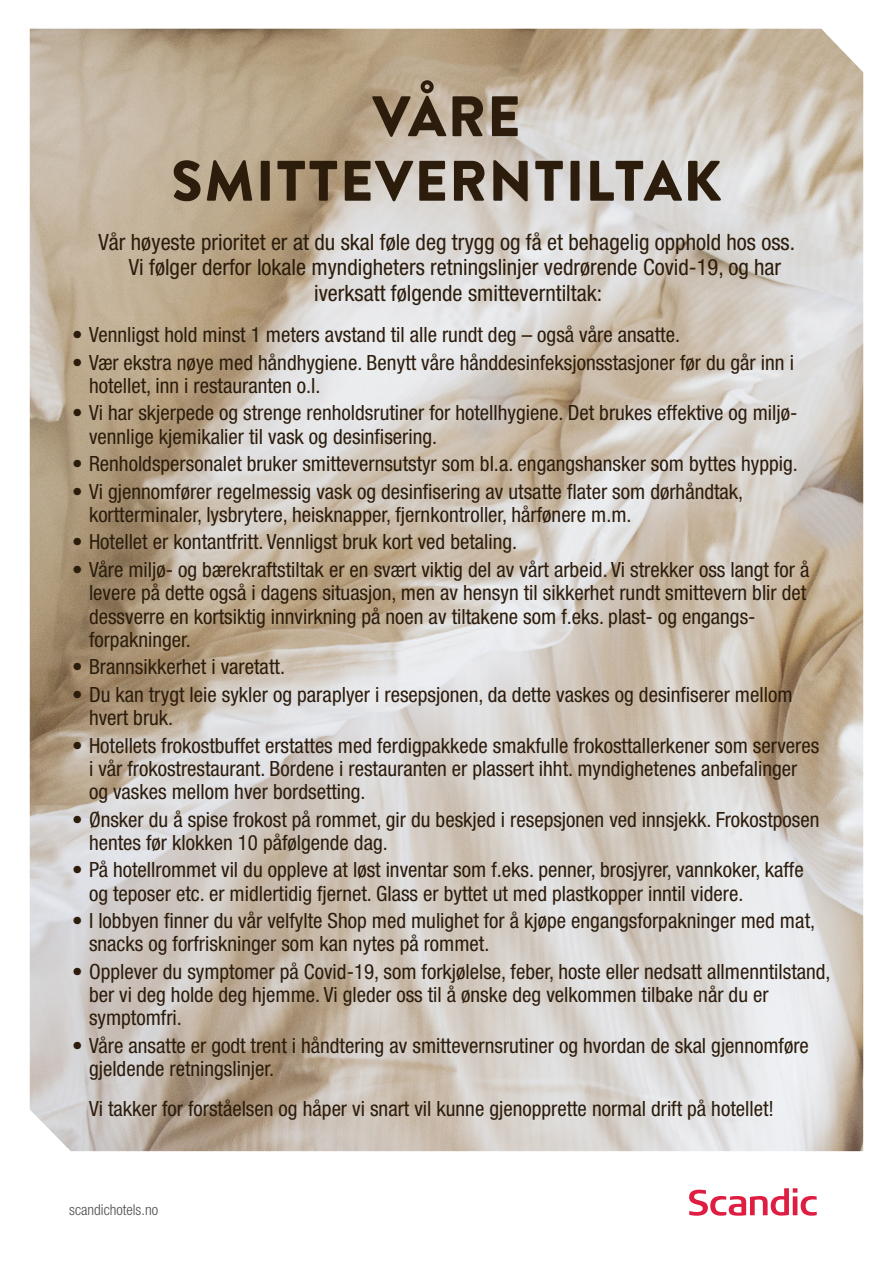
<style>
.page{position:relative;width:893px;height:1263px;background:#fff}
.page>*{position:absolute;margin:0;border:0;box-sizing:border-box;transform-origin:0 0}
.t1{font:900 57px "Brandon Text";letter-spacing:.03em;color:#2c1c0c}
.t2{font:condensed 22.5px "Helvetica Neue LT Std";color:#2c1c0c}
.t3{font:condensed 21px/23.2px "Helvetica Neue LT Std";color:#2c1c0c}
.t4{font:300 condensed 15px "Helvetica Neue LT Std";color:#4b4c4d}
</style>
<div class="page">
<img style="left:30px;top:29px;width:833px;height:1122px">
<svg style="left:689px;top:1188px;width:128px;height:28px"></svg>
<p class="t1" style="left:372px;top:76px;width:150px">VÅRE</p>
<p class="t1" style="left:171px;top:141px;width:552px">SMITTEVERNTILTAK</p>
<p class="t2" style="left:99px;top:229px;width:698px">Vår høyeste prioritet er at du skal føle deg trygg og få et behagelig opphold hos oss.</p>
<p class="t2" style="left:129px;top:254px;width:654px">Vi følger derfor lokale myndigheters retningslinjer vedrørende Covid-19, og har</p>
<p class="t2" style="left:314px;top:280px;width:289px">iverksatt følgende smitteverntiltak:</p>
<p class="t3" style="left:72px;top:323px;width:610px">• Vennligst hold minst 1 meters avstand til alle rundt deg – også våre ansatte.</p>
<p class="t3" style="left:89px;top:350px;width:706px;text-indent:-17px">• Vær ekstra nøye med håndhygiene. Benytt våre hånddesinfeksjonsstasjoner før du går inn i hotellet, inn i restauranten o.l.</p>
<p class="t3" style="left:89px;top:401px;width:710px;text-indent:-17px">• Vi har skjerpede og strenge renholdsrutiner for hotellhygiene. Det brukes effektive og miljø&shy;vennlige kjemikalier til vask og desinfisering.</p>
<p class="t3" style="left:72px;top:452px;width:727px">• Renholdspersonalet bruker smittevernsutstyr som bl.a. engangshansker som byttes hyppig.</p>
<p class="t3" style="left:89px;top:479px;width:656px;text-indent:-17px">• Vi gjennomfører regelmessig vask og desinfisering av utsatte flater som dørhåndtak, kortterminaler, lysbrytere, heisknapper, fjernkontroller, hårfønere m.m.</p>
<p class="t3" style="left:72px;top:530px;width:447px">• Hotellet er kontantfritt. Vennligst bruk kort ved betaling.</p>
<p class="t3" style="left:89px;top:558px;width:722px;text-indent:-17px">• Våre miljø- og bærekraftstiltak er en svært viktig del av vårt arbeid. Vi strekker oss langt for å levere på dette også i dagens situasjon, men av hensyn til sikkerhet rundt smittevern blir det dessverre en kortsiktig innvirkning på noen av tiltakene som f.eks. plast- og engangs&shy;forpakninger.</p>
<p class="t3" style="left:72px;top:655px;width:215px">• Brannsikkerhet i varetatt.</p>
<p class="t3" style="left:89px;top:682px;width:705px;text-indent:-17px">• Du kan trygt leie sykler og paraplyer i resepsjonen, da dette vaskes og desinfiserer mellom hvert bruk.</p>
<p class="t3" style="left:89px;top:733px;width:732px;text-indent:-17px">• Hotellets frokostbuffet erstattes med ferdigpakkede smakfulle frokosttallerkener som serveres i vår frokostrestaurant. Bordene i restauranten er plassert ihht. myndighetenes anbefalinger og vaskes mellom hver bordsetting.</p>
<p class="t3" style="left:89px;top:807px;width:732px;text-indent:-17px">• Ønsker du å spise frokost på rommet, gir du beskjed i resepsjonen ved innsjekk. Frokostposen hentes før klokken 10 påfølgende dag.</p>
<p class="t3" style="left:89px;top:858px;width:716px;text-indent:-17px">• På hotellrommet vil du oppleve at løst inventar som f.eks. penner, brosjyrer, vannkoker, kaffe og teposer etc. er midlertidig fjernet. Glass er byttet ut med plastkopper inntil videre.</p>
<p class="t3" style="left:89px;top:909px;width:728px;text-indent:-17px">• I lobbyen finner du vår velfylte Shop med mulighet for å kjøpe engangsforpakninger med mat, snacks og forfriskninger som kan nytes på rommet.</p>
<p class="t3" style="left:89px;top:960px;width:743px;text-indent:-17px">• Opplever du symptomer på Covid-19, som forkjølelse, feber, hoste eller nedsatt allmenntilstand, ber vi deg holde deg hjemme. Vi gleder oss til å ønske deg velkommen tilbake når du er symptomfri.</p>
<p class="t3" style="left:89px;top:1034px;width:721px;text-indent:-17px">• Våre ansatte er godt trent i håndtering av smittevernsrutiner og hvordan de skal gjennomføre gjeldende retningslinjer.</p>
<p class="t3" style="left:89px;top:1096px;width:686px">Vi takker for forståelsen og håper vi snart vil kunne gjenopprette normal drift på hotellet!</p>
<p class="t4" style="left:69px;top:1201px;width:90px">scandichotels.no</p>
</div>
